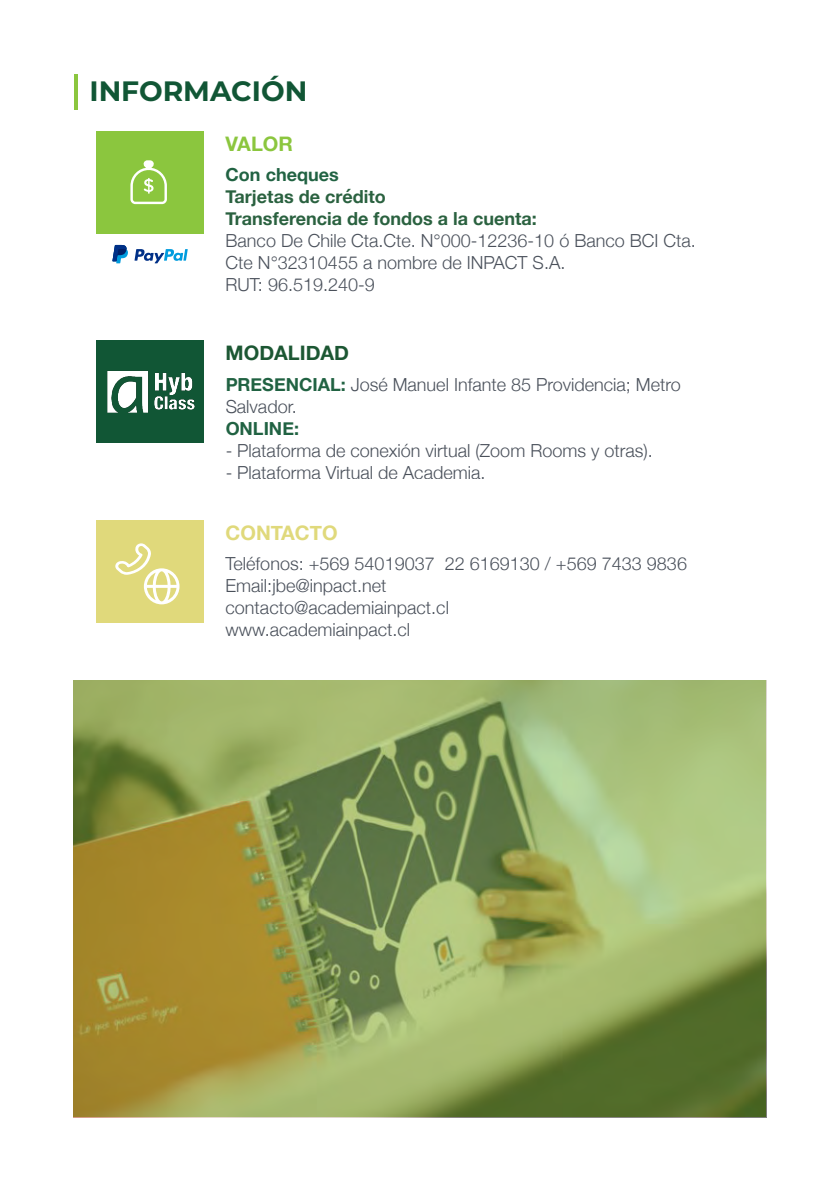
<style>
.page{position:relative;width:840px;height:1191px;background:#fff}
.page>*{position:absolute;margin:0;border:0;box-sizing:border-box;transform-origin:0 0}
.t1{font:700 28px "Montserrat";color:#115635}
.t2{font:700 20px "Helvetica Neue";color:#1c5733}
.t3{font:700 20px "Helvetica Neue";color:#e0d97b}
.t4{font:700 20px "Helvetica Neue";color:#8bc63e}
.t5{font:300 18px/22px "Helvetica Neue";color:#3e4550}
.t6{font:700 18px/22px "Helvetica Neue";color:#1c5733}
.t7{font:700 18px "Helvetica Neue";color:#125836}
.s1{font-weight:700;color:#125836}
</style>
<div class="page">
<hr style="left:74px;top:74px;width:3px;height:36px;background:#8bc63e">
<div style="left:96px;top:341px;width:108px;height:102px;background:#115635"></div>
<div style="left:96px;top:520px;width:108px;height:102px;background:#e0d97b"></div>
<svg style="left:115px;top:543px;width:64px;height:61px"></svg>
<div style="left:96px;top:131px;width:108px;height:102px;background:#8bc63e"></div>
<svg style="left:130px;top:160px;width:37px;height:44px"></svg>
<svg style="left:134px;top:249px;width:54px;height:14px"></svg>
<svg style="left:112px;top:245px;width:16px;height:18px"></svg>
<img style="left:106px;top:367px;width:89px;height:48px">
<img style="left:74px;top:680px;width:691px;height:437px">
<p class="t1" style="left:89px;top:71px;width:219px">INFORMACIÓN</p>
<p class="t4" style="left:225px;top:128px;width:69px">VALOR</p>
<p class="t7" style="left:225px;top:160px;width:115px">Con cheques</p>
<p class="t6" style="left:225px;top:186px;width:313px">Tarjetas de crédito<br>Transferencia de fondos a la cuenta:</p>
<p class="t5" style="left:225px;top:228px;width:471px">Banco De Chile Cta.Cte. N°000-12236-10 ó Banco BCI Cta.<br>Cte N°32310455 a nombre de INPACT S.A.<br>RUT: 96.519.240-9</p>
<p class="t2" style="left:225px;top:337px;width:125px">MODALIDAD</p>
<p class="t5" style="left:225px;top:372px;width:456px"><span class="s1">PRESENCIAL:</span> José Manuel Infante 85 Providencia; Metro<br>Salvador.</p>
<p class="t7" style="left:225px;top:414px;width:75px">ONLINE:</p>
<p class="t5" style="left:225px;top:438px;width:428px">- Plataforma de conexión virtual (Zoom Rooms y otras).</p>
<p class="t5" style="left:225px;top:460px;width:261px">- Plataforma Virtual de Academia.</p>
<p class="t3" style="left:225px;top:517px;width:113px">CONTACTO</p>
<p class="t5" style="left:225px;top:551px;width:462px">Teléfonos: +569 54019037 22 6169130 / +569 7433 9836<br>Email:jbe@inpact.net<br>contacto@academiainpact.cl<br>www.academiainpact.cl</p>
</div>
